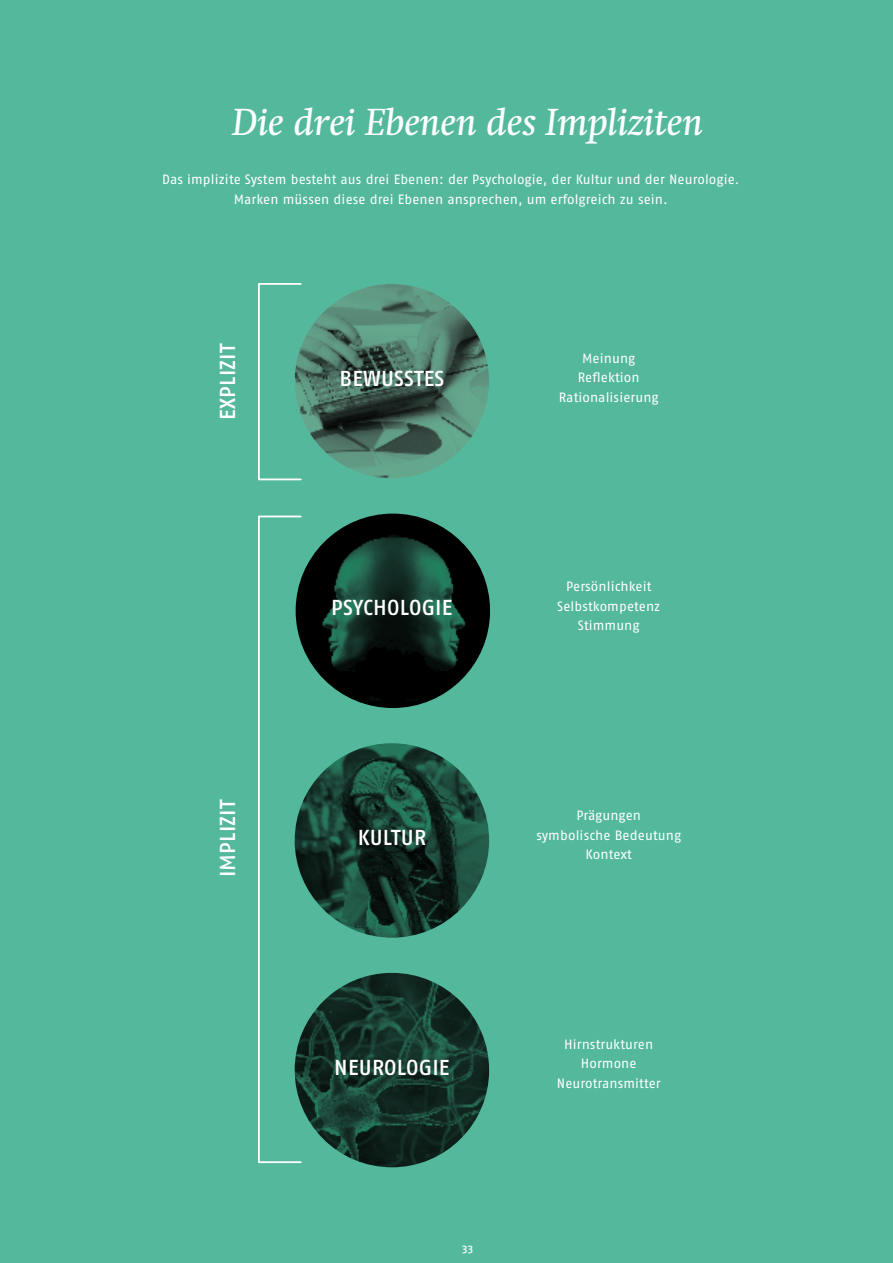
<style>
.page{position:relative;width:893px;height:1263px;background:#53b89c}
.page>*{position:absolute;margin:0;border:0;box-sizing:border-box;transform-origin:0 0}
.t1{font:italic 37.5px "Swift";color:#fff}
.t2{font:500 21.6px "Fago OT";letter-spacing:.01em;color:#fff}
.t3{font:13.5px/19.5px "Fago OT";letter-spacing:.005em;color:#fff;text-align:center}
.t4{font:500 11.25px "Fago OT";color:#fff}
</style>
<div class="page">
<img style="left:295px;top:284px;width:194px;height:194px">
<img style="left:296px;top:514px;width:194px;height:194px">
<img style="left:295px;top:743px;width:194px;height:195px">
<img style="left:295px;top:973px;width:194px;height:194px">
<div style="left:258px;top:516px;width:44px;height:647px;border:2px solid #fff"></div>
<div style="left:258px;top:283px;width:44px;height:197px;border:2px solid #fff"></div>
<h1 class="t1" style="left:232px;top:100px;width:472px">Die drei Ebenen des Impliziten</h1>
<p class="t3" style="left:162px;top:170px;width:579px">Das implizite System besteht aus drei Ebenen: der Psychologie, der Kultur und der Neurologie.<br>Marken müssen diese drei Ebenen ansprechen, um erfolgreich zu sein.</p>
<h2 class="t2" style="left:215px;top:420px;width:78px;rotate:-90deg">EXPLIZIT</h2>
<h2 class="t2" style="left:215px;top:877px;width:80px;rotate:-90deg">IMPLIZIT</h2>
<h2 class="t2" style="left:340px;top:365px;width:106px">BEWUSSTES</h2>
<h2 class="t2" style="left:331px;top:595px;width:123px">PSYCHOLOGIE</h2>
<h2 class="t2" style="left:358px;top:824px;width:70px">KULTUR</h2>
<p class="t3" style="left:559px;top:348px;width:101px">Meinung<br>Reflektion<br>Rationalisierung</p>
<p class="t3" style="left:557px;top:577px;width:104px">Persönlichkeit<br>Selbstkompetenz<br>Stimmung</p>
<p class="t3" style="left:536px;top:806px;width:146px">Prägungen<br>symbolische Bedeutung<br>Kontext</p>
<h2 class="t2" style="left:334px;top:1054px;width:117px">NEUROLOGIE</h2>
<p class="t4" style="left:462px;top:1241px;width:12px">33</p>
<p class="t3" style="left:557px;top:1034px;width:105px">Hirnstrukturen<br>Hormone<br>Neurotransmitter</p>
</div>
